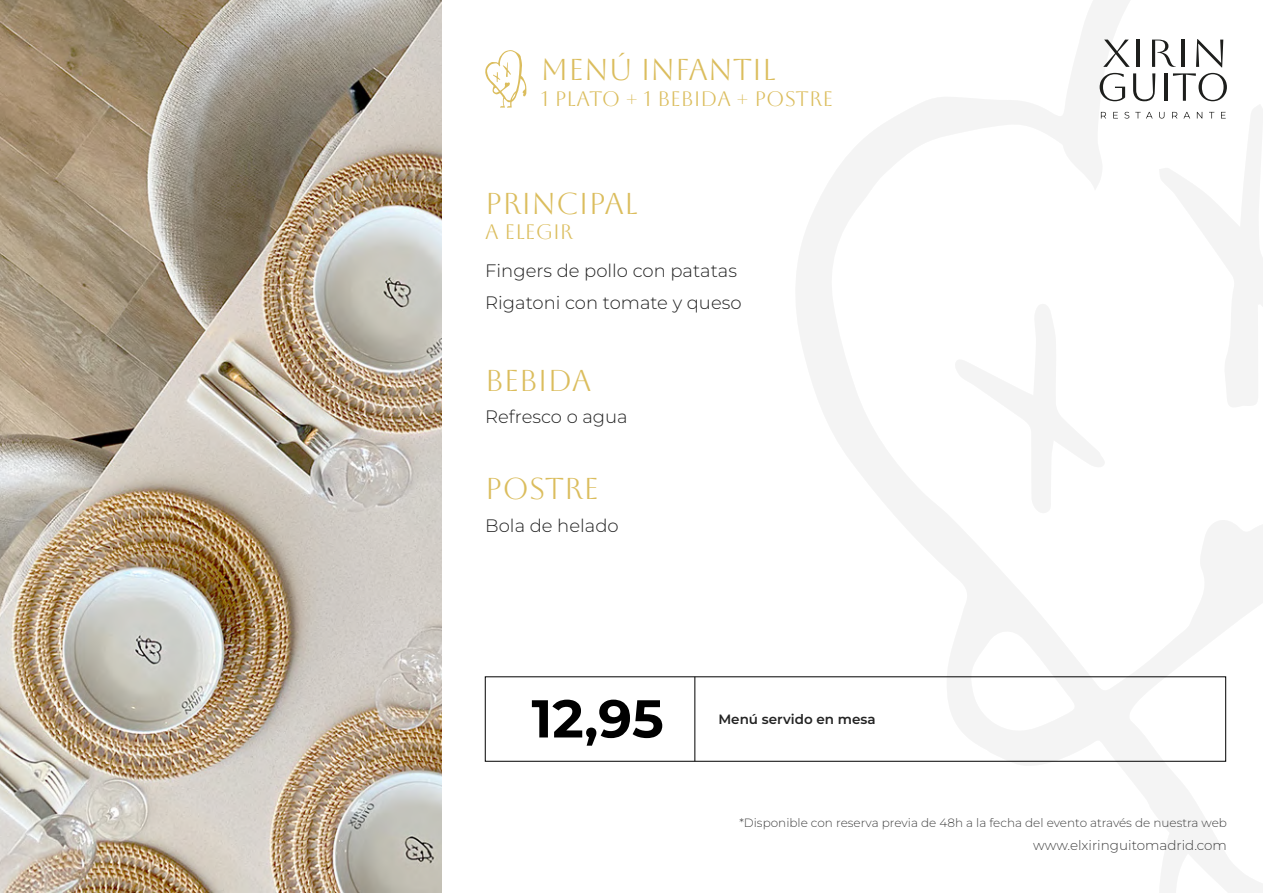
<style>
.page{position:relative;width:1263px;height:893px;background:#fff}
.page>*{position:absolute;margin:0;border:0;box-sizing:border-box;transform-origin:0 0}
.t1{font:700 53.25px "Montserrat";color:#000}
.t2{font:30px "Aboreto";color:#dbbd5d}
.t3{font:20.85px "Aboreto";color:#dbbd5d}
.t4{font:300 18px/31.5px "Montserrat";color:#232323}
.t5{font:300 13.5px "Montserrat";color:#424242}
.t6{font:600 13.5px "Montserrat";color:#232323}
.t7{font:300 12px "Montserrat";color:#424242}
</style>
<div class="page">
<svg style="left:795px;top:0;width:468px;height:893px"></svg>
<img style="left:0;top:0;width:441px;height:893px">
<hr style="left:695px;top:677px;width:1px;height:84px;background:#000">
<svg style="left:485px;top:50px;width:41px;height:58px"></svg>
<svg style="left:1103px;top:40px;width:27px;height:27px"></svg>
<hr style="left:1137px;top:40px;width:3px;height:27px;background:#1d1e1c">
<svg style="left:1152px;top:40px;width:24px;height:27px"></svg>
<hr style="left:1181px;top:40px;width:4px;height:27px;background:#1d1e1c">
<svg style="left:1196px;top:39px;width:27px;height:28px"></svg>
<svg style="left:954px;top:73px;width:309px;height:441px"></svg>
<h2 class="t2" style="left:541px;top:53px;width:236px">MENÚ INFANTIL</h2>
<p class="t3" style="left:541px;top:86px;width:294px">1 PLATO + 1 BEBIDA + POSTRE</p>
<h2 class="t2" style="left:485px;top:186px;width:154px">PRINCIPAL</h2>
<p class="t3" style="left:485px;top:220px;width:89px">A ELEGIR</p>
<p class="t4" style="left:485px;top:254px;width:258px">Fingers de pollo con patatas<br>Rigatoni con tomate y queso</p>
<h2 class="t2" style="left:485px;top:363px;width:108px">BEBIDA</h2>
<p class="t4" style="left:485px;top:401px;width:144px">Refresco o agua</p>
<h2 class="t2" style="left:485px;top:472px;width:115px">POSTRE</h2>
<p class="t4" style="left:485px;top:509px;width:135px">Bola de helado</p>
<h1 class="t1" style="left:531px;top:680px;width:134px">12,95</h1>
<p class="t6" style="left:718px;top:709px;width:159px">Menú servido en mesa</p>
<p class="t7" style="left:739px;top:815px;width:489px">*Disponible con reserva previa de 48h a la fecha del evento através de nuestra web</p>
<p class="t5" style="left:1033px;top:836px;width:195px">www.elxiringuitomadrid.com</p>
</div>
